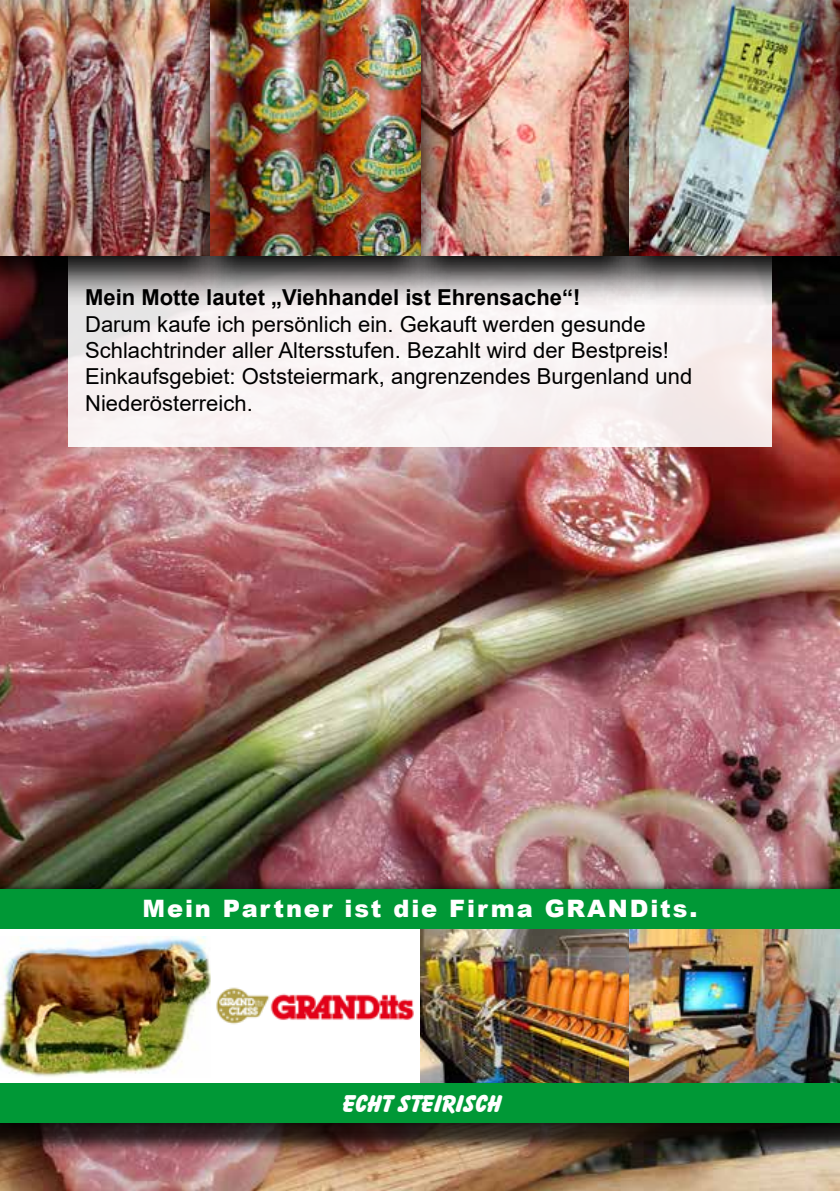
<style>
.page{position:relative;width:840px;height:1191px;background:#fff}
.page>*{position:absolute;margin:0;border:0;box-sizing:border-box;transform-origin:0 0}
.t1{font:900 24px "Arial";letter-spacing:.08em;color:#fff}
.t2{font:24px "Baltik DB Bold";color:#fff}
.t3{font:22px/26.4px "Arial";color:#000}
.t4{font:700 22px "Arial";color:#000}
</style>
<div class="page">
<img style="left:0;top:307px;width:839px;height:884px">
<div style="left:0;top:897px;width:839px;height:256px;background:#000;opacity:.75"></div>
<div style="left:0;top:878px;width:839px;height:255px;background:#000;opacity:.75"></div>
<div style="left:210px;top:911px;width:210px;height:189px;background:#fff"></div>
<img style="left:210px;top:982px;width:204px;height:43px">
<img style="left:420px;top:928px;width:209px;height:155px">
<div style="left:0;top:911px;width:210px;height:189px;background:#fff"></div>
<img style="left:0;top:936px;width:210px;height:141px">
<img style="left:629px;top:928px;width:210px;height:155px">
<div style="left:0;top:889px;width:839px;height:39px;background:#009836"></div>
<div style="left:0;top:1083px;width:839px;height:40px;background:#009836"></div>
<div style="left:68px;top:255px;width:703px;height:192px;background:#f8f2f2"></div>
<svg style="left:0;top:255px;width:178px;height:52px"></svg>
<img style="left:0;top:0;width:178px;height:255px">
<img style="left:451px;top:0;width:146px;height:301px">
<img style="left:178px;top:0;width:273px;height:307px">
<img style="left:597px;top:0;width:210px;height:307px">
<img style="left:807px;top:0;width:32px;height:307px">
<p class="t4" style="left:85px;top:282px;width:496px">Mein Motte lautet „Viehhandel ist Ehrensache“!</p>
<p class="t3" style="left:85px;top:310px;width:608px">Darum kaufe ich persönlich ein. Gekauft werden gesunde Schlachtrinder aller Altersstufen. Bezahlt wird der Bestpreis!<br>Einkaufsgebiet: Oststeiermark, angrenzendes Burgenland und Niederösterreich.</p>
<p class="t1" style="left:142px;top:891px;width:556px">Mein Partner ist die Firma GRANDits.</p>
<p class="t2" style="left:340px;top:1088px;width:160px">ECHT STEIRISCH</p>
</div>
